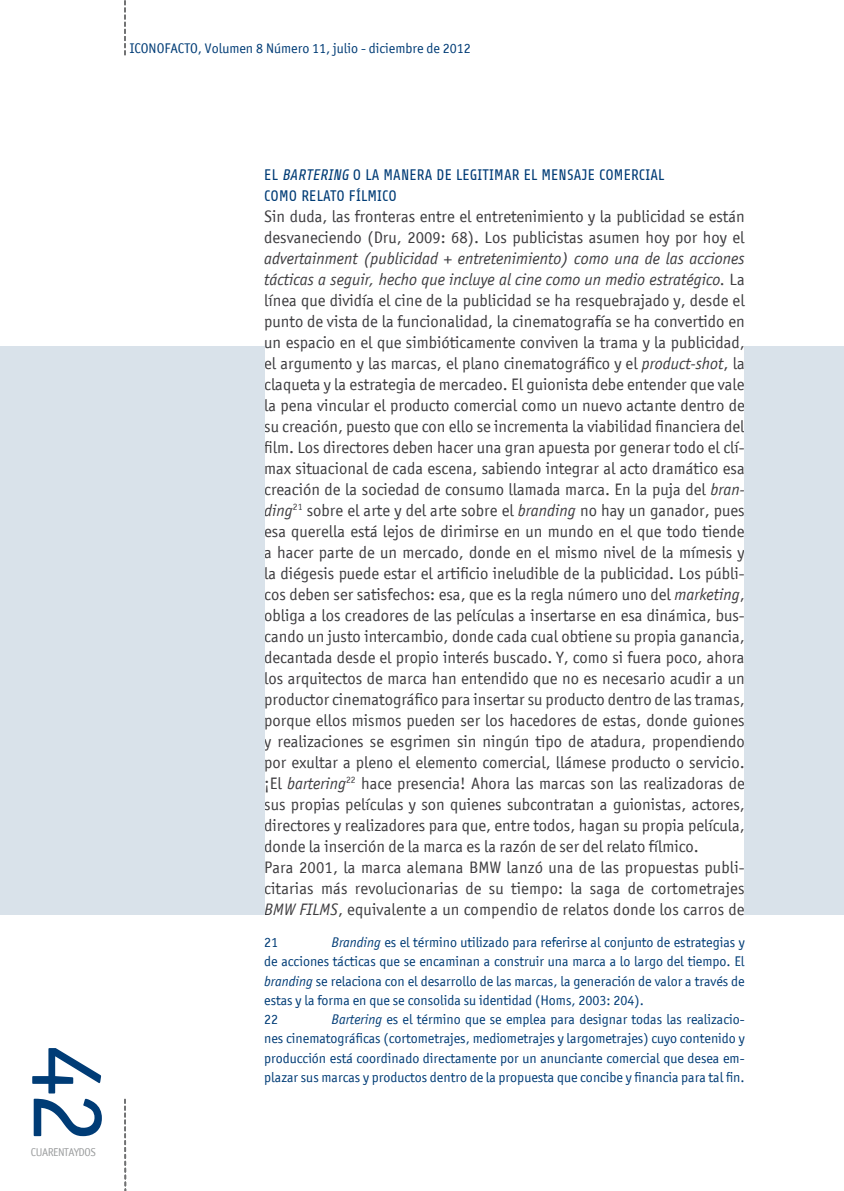
<style>
.page{position:relative;width:844px;height:1191px;background:#fff}
.page>*{position:absolute;margin:0;border:0;box-sizing:border-box;transform-origin:0 0}
.t1{font:103.77px "Officina San ITC";color:#003c76}
.t2{font:16.62px/21px "Officina San ITC";color:#3e3d40}
.t3{font:15.22px "Share";letter-spacing:.01em;color:#003c76}
.t4{font:italic 15.22px "Share";color:#003c76}
.t5{font:14px/19.2px "Officina San ITC";color:#003c76}
.t6{font:11.38px "Officina San ITC";color:#9c9e9f}
.s1{font-style:normal}
.s2{font-style:italic}
</style>
<div class="page">
<div style="left:0;top:346px;width:264px;height:569px;background:#d9e2ea"></div>
<div style="left:744px;top:346px;width:99px;height:569px;background:#d9e2ea"></div>
<svg style="left:124px;top:0;width:2px;height:55px"></svg>
<svg style="left:124px;top:1099px;width:2px;height:92px"></svg>
<p class="t5" style="left:130px;top:39px;width:342px">ICONOFACTO, Volumen 8 Número 11, julio - diciembre de 2012</p>
<h1 class="t1" style="left:129px;top:1044px;width:100px;rotate:90deg">42</h1>
<p class="t6" style="left:31px;top:1145px;width:7px">cuarentaydos</p>
<p class="t4" style="left:264px;top:167px;width:64px"><span class="s1">EL</span> BARTERING</p>
<p class="t3" style="left:353px;top:167px;width:125px">O LA MANERA DE LEGITIMAR</p>
<p class="t3" style="left:523px;top:167px;width:129px">EL MENSAJE COMERCIAL</p>
<p class="t3" style="left:264px;top:188px;width:16px">COMO</p>
<p class="t3" style="left:301px;top:188px;width:23px">RELATO</p>
<p class="t3" style="left:349px;top:188px;width:8px">FÍLMI</p>
<p class="t3" style="left:382px;top:188px;width:14px">CO</p>
<p class="t2" style="left:264px;top:205px;width:482px">Sin duda, las fronteras entre el entretenimiento y la publicidad se están desvaneciendo (Dru, 2009: 68). Los publicistas asumen hoy por hoy el</p>
<p class="t2" style="left:264px;top:247px;width:482px"><span class="s2">advertainment (publicidad + entretenimiento) como una de las acciones tácticas a seguir, hecho que incluye al cine como un medio estratégico.</span> La línea que dividía el cine de la publicidad se ha resquebrajado y, desde el punto de vista de la funcionalidad, la cinematografía se ha convertido en un espacio en el que simbióticamente conviven la trama y la publicidad, el argumento y las marcas, el plano cinematográfico y el <span class="s2">product-shot</span>, la claqueta y la estrategia de mercadeo. El guionista debe entender que vale la pena vincular el producto comercial como un nuevo actante dentro de su creación, puesto que con ello se incrementa la viabilidad financiera del film. Los directores deben hacer una gran apuesta por generar todo el clí&shy;max situacional de cada escena, sabiendo integrar al acto dramático esa creación de la sociedad de consumo llamada marca. En la puja del <span class="s2">bran&shy;ding</span><sup>21</sup> sobre el arte y del arte sobre el <span class="s2">branding</span> no hay un ganador, pues esa querella está lejos de dirimirse en un mundo en el que todo tiende a hacer parte de un mercado, donde en el mismo nivel de la mímesis y la diégesis puede estar el artificio ineludible de la publicidad. Los públi&shy;cos deben ser satisfechos: esa, que es la regla número uno del <span class="s2">marketing</span>, obliga a los creadores de las películas a insertarse en esa dinámica, bus&shy;cando un justo intercambio, donde cada cual obtiene su propia ganancia, decantada desde el propio interés buscado. Y, como si fuera poco, ahora los arquitectos de marca han entendido que no es necesario acudir a un productor cinematográfico para insertar su producto dentro de las tramas, porque ellos mismos pueden ser los hacedores de estas, donde guiones y realizaciones se esgrimen sin ningún tipo de atadura, propendiendo por exultar a pleno el elemento comercial, llámese producto o servicio. ¡El <span class="s2">bartering</span><sup>22</sup> hace presencia! Ahora las marcas son las realizadoras de sus propias películas y son quienes subcontratan a guionistas, actores, directores y realizadores para que, entre todos, hagan su propia película, donde la inserción de la marca es la razón de ser del relato fílmico.<br>Para 2001, la marca alemana BMW lanzó una de las propuestas publi&shy;citarias más revolucionarias de su tiempo: la saga de cortometrajes <span class="s2">BMW FILMS</span>, equivalente a un compendio de relatos donde los carros de</p>
<p class="t5" style="left:264px;top:932px;width:15px">21</p>
<p class="t5" style="left:264px;top:932px;width:482px;text-indent:67px"><span class="s2">Branding</span> es el término utilizado para referirse al conjunto de estrategias y de acciones tácticas que se encaminan a construir una marca a lo largo del tiempo. El <span class="s2">branding</span> se relaciona con el desarrollo de las marcas, la generación de valor a través de estas y la forma en que se consolida su identidad (Homs, 2003: 204).<br>22</p>
<p class="t5" style="left:264px;top:1009px;width:482px;text-align:justify;text-indent:67px"><span class="s2">Bartering</span> es el término que se emplea para designar todas las realizacio&shy;nes cinematográficas (cortometrajes, mediometrajes y largometrajes) cuyo contenido y producción está coordinado directamente por un anunciante comercial que desea em&shy;plazar sus marcas y productos dentro de la propuesta que concibe y financia para tal fin.</p>
</div>
